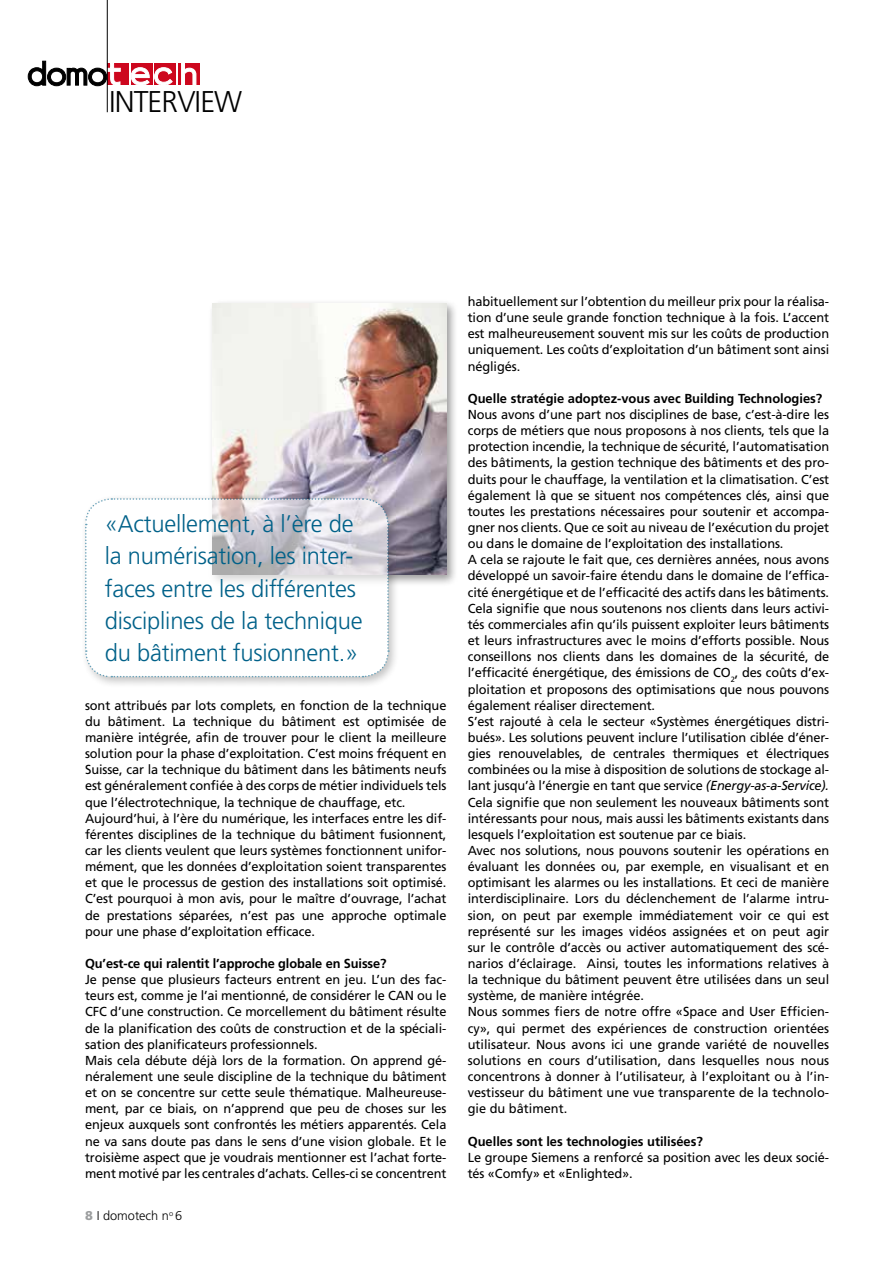
<style>
.page{position:relative;width:893px;height:1263px;background:#fff}
.page>*{position:absolute;margin:0;border:0;box-sizing:border-box;transform-origin:0 0}
.t1{font:300 30px "Frutiger";letter-spacing:-.03em;color:#000}
.t2{font:300 24px/32.2px "Frutiger";letter-spacing:-.01em;color:#006189}
.t3{font:13.05px/16.2px "Frutiger";letter-spacing:-.01em;color:#000}
.t4{font:700 13.05px "Frutiger";color:#000}
.t5{font:300 12.75px "Frutiger";color:#000}
.s1{font-weight:900;color:#9c9e9f}
.s2{font-style:italic}
</style>
<div class="page">
<div style="left:131px;top:64px;width:22px;height:21px;background:#cd071e"></div>
<div style="left:154px;top:64px;width:22px;height:21px;background:#cd071e"></div>
<div style="left:178px;top:64px;width:22px;height:21px;background:#cd071e"></div>
<div style="left:108px;top:64px;width:21px;height:21px;background:#cd071e"></div>
<svg style="left:28px;top:61px;width:93px;height:25px"></svg>
<svg style="left:131px;top:67px;width:42px;height:18px"></svg>
<svg style="left:181px;top:63px;width:15px;height:22px"></svg>
<hr style="left:107px;top:0;width:1px;height:112px;background:#000">
<div style="left:208px;top:299px;width:250px;height:287px;background:#000;opacity:.4"></div>
<img style="left:213px;top:304px;width:233px;height:271px">
<div style="left:81px;top:494px;width:319px;height:194px;background:#000;opacity:.4"></div>
<svg style="left:84px;top:497px;width:306px;height:181px"></svg>
<h1 class="t1" style="left:109px;top:85px;width:135px">INTERVIEW</h1>
<h2 class="t2" style="left:105px;top:508px;width:259px">«Actuellement, à l’ère de la numérisation, les inter&shy;faces entre les différentes disciplines de la technique du bâtiment fusionnent.»</h2>
<p class="t3" style="left:85px;top:697px;width:363px">sont attribués par lots complets, en fonction de la technique du bâtiment. La technique du bâtiment est optimisée de manière intégrée, afin de trouver pour le client la meilleure solution pour la phase d’exploitation. C’est moins fréquent en Suisse, car la technique du bâtiment dans les bâtiments neufs est généralement confiée à des corps de métier individuels tels que l’électrotechnique, la technique de chauffage, etc.<br>Aujourd’hui, à l’ère du numérique, les interfaces entre les dif&shy;férentes disciplines de la technique du bâtiment fusionnent, car les clients veulent que leurs systèmes fonctionnent unifor&shy;mément, que les données d’exploitation soient transparentes et que le processus de gestion des installations soit optimisé.<br>C’est pourquoi à mon avis, pour le maître d’ouvrage, l’achat de prestations séparées, n’est pas une approche optimale pour une phase d’exploitation efficace.</p>
<p class="t4" style="left:85px;top:956px;width:303px">Qu’est-ce qui ralentit l’approche globale en Suisse?</p>
<p class="t3" style="left:85px;top:971px;width:363px">Je pense que plusieurs facteurs entrent en jeu. L’un des fac&shy;teurs est, comme je l’ai mentionné, de considérer le CAN ou le CFC d’une construction. Ce morcellement du bâtiment résulte de la planification des coûts de construction et de la spéciali&shy;sation des planificateurs professionnels.<br>Mais cela débute déjà lors de la formation. On apprend gé&shy;néralement une seule discipline de la technique du bâtiment et on se concentre sur cette seule thématique. Malheureuse&shy;ment, par ce biais, on n’apprend que peu de choses sur les enjeux auxquels sont confrontés les métiers apparentés. Cela ne va sans doute pas dans le sens d’une vision globale. Et le troisième aspect que je voudrais mentionner est l’achat forte&shy;ment motivé par les centrales d’achats. Celles-ci se concentrent</p>
<p class="t5" style="left:85px;top:1208px;width:99px"><span class="s1">8</span> I domotech n<sup>o</sup> 6</p>
<p class="t3" style="left:468px;top:293px;width:363px;text-align:justify">habituellement sur l’obtention du meilleur prix pour la réalisa&shy;tion d’une seule grande fonction technique à la fois. L’accent est malheureusement souvent mis sur les coûts de production uniquement. Les coûts d’exploitation d’un bâtiment sont ainsi négligés.</p>
<p class="t4" style="left:468px;top:391px;width:356px">Quelle stratégie adoptez-vous avec Building Technologies?</p>
<p class="t3" style="left:468px;top:406px;width:363px">Nous avons d’une part nos disciplines de base, c’est-à-dire les corps de métiers que nous proposons à nos clients, tels que la protection incendie, la technique de sécurité, l’automatisation des bâtiments, la gestion technique des bâtiments et des pro&shy;duits pour le chauffage, la ventilation et la climatisation. C’est également là que se situent nos compétences clés, ainsi que toutes les prestations nécessaires pour soutenir et accompa&shy;gner nos clients. Que ce soit au niveau de l’exécution du projet ou dans le domaine de l’exploitation des installations.<br>A cela se rajoute le fait que, ces dernières années, nous avons développé un savoir-faire étendu dans le domaine de l’effica&shy;cité énergétique et de l’efficacité des actifs dans les bâtiments.<br>Cela signifie que nous soutenons nos clients dans leurs activi&shy;tés commerciales afin qu’ils puissent exploiter leurs bâtiments et leurs infrastructures avec le moins d’efforts possible. Nous conseillons nos clients dans les domaines de la sécurité, de l’efficacité énergétique, des émissions de CO<sub>2</sub>, des coûts d’ex&shy;ploitation et proposons des optimisations que nous pouvons également réaliser directement.<br>S’est rajouté à cela le secteur «Systèmes énergétiques distri&shy;bués». Les solutions peuvent inclure l’utilisation ciblée d’éner&shy;gies renouvelables, de centrales thermiques et électriques combinées ou la mise à disposition de solutions de stockage al&shy;lant jusqu’à l’énergie en tant que service <span class="s2">(Energy-as-a-Service).<br></span>Cela signifie que non seulement les nouveaux bâtiments sont intéressants pour nous, mais aussi les bâtiments existants dans lesquels l’exploitation est soutenue par ce biais.<br>Avec nos solutions, nous pouvons soutenir les opérations en évaluant les données ou, par exemple, en visualisant et en optimisant les alarmes ou les installations. Et ceci de manière interdisciplinaire. Lors du déclenchement de l’alarme intru&shy;sion, on peut par exemple immédiatement voir ce qui est représenté sur les images vidéos assignées et on peut agir sur le contrôle d’accès ou activer automatiquement des scé&shy;narios d’éclairage. Ainsi, toutes les informations relatives à la technique du bâtiment peuvent être utilisées dans un seul système, de manière intégrée.<br>Nous sommes fiers de notre offre «Space and User Efficien&shy;cy», qui permet des expériences de construction orientées utilisateur. Nous avons ici une grande variété de nouvelles solutions en cours d’utilisation, dans lesquelles nous nous concentrons à donner à l’utilisateur, à l’exploitant ou à l’in&shy;vestisseur du bâtiment une vue transparente de la technolo&shy;gie du bâtiment.</p>
<p class="t4" style="left:468px;top:1133px;width:237px">Quelles sont les technologies utilisées?</p>
<p class="t3" style="left:468px;top:1149px;width:363px">Le groupe Siemens a renforcé sa position avec les deux socié&shy;tés «Comfy» et «Enlighted».</p>
</div>
